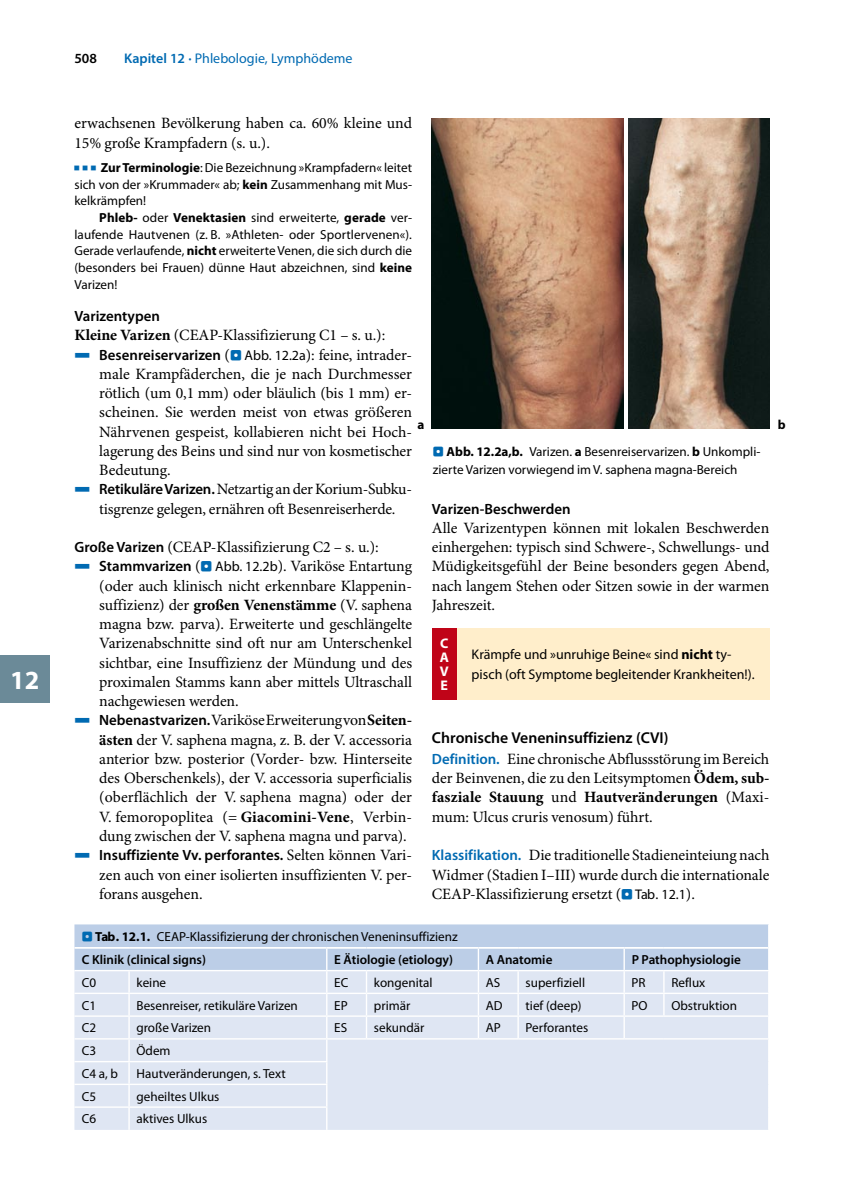
<style>
.page{position:relative;width:844px;height:1201px;background:#fff}
.page>*{position:absolute;margin:0;border:0;box-sizing:border-box;transform-origin:0 0}
.t1{font:700 26.25px "Myriad Pro";color:#fff}
.t2{font:15.75px/19.2px "Minion Pro";letter-spacing:-.005em;color:#000;text-align:justify}
.t3{font:600 15.75px "Myriad Pro";color:#000}
.t4{font:600 14.88px "Myriad Pro";color:#000}
.t5{font:14px/19.2px "Myriad Pro";color:#000}
.t6{font:14px "Myriad Pro";color:#006ab2}
.t7{font:700 14px/14px "Myriad Pro";color:#fff;text-align:justify}
.t8{font:600 14px "Myriad Pro";color:#000}
.t9{font:13.12px/16.6px "Myriad Pro";color:#000;text-align:justify}
.t10{font:600 13.12px "Myriad Pro";color:#000}
.t11{font:700 13.12px "Myriad Pro";color:#000}
.s1{font-weight:600}
.s2{font-family:"Blik Buttons";color:#006ab2}
.s3{font-weight:700}
.s4{font-family:"Blik Buttons";font-weight:400;font-size:15.75px;color:#006ab2}
.s5{font-family:"Minion Pro";font-weight:400;font-size:15.75px}
.s6{font-family:"Blik Buttons";font-weight:400;font-size:14px;color:#006ab2}
.s7{font-weight:400;font-size:14px}
.s8{font-family:"Myriad Pro";font-weight:600;font-size:14.88px}
.s9{font-family:"Blik Buttons";font-size:14px;color:#006ab2}
.s10{font-family:"Myriad Pro";font-size:14px}
.s11{font-family:"Myriad Pro";font-weight:600;font-size:14.88px;color:#006ab2}
</style>
<div class="page">
<div style="left:0;top:655px;width:50px;height:47px;background:#6b8a98"></div>
<div style="left:432px;top:628px;width:24px;height:71px;background:#c00418"></div>
<div style="left:456px;top:628px;width:313px;height:71px;background:#ffeecb"></div>
<img style="left:432px;top:118px;width:191px;height:311px">
<img style="left:628px;top:118px;width:141px;height:311px">
<svg style="left:74px;top:924px;width:695px;height:205px;background:#d9e2f1"></svg>
<hr style="left:74px;top:947px;width:55px;height:1px;background:#fff">
<hr style="left:129px;top:947px;width:198px;height:1px;background:#fff">
<hr style="left:327px;top:947px;width:39px;height:1px;background:#fff">
<hr style="left:366px;top:947px;width:112px;height:1px;background:#fff">
<hr style="left:478px;top:947px;width:40px;height:1px;background:#fff">
<hr style="left:518px;top:947px;width:106px;height:1px;background:#fff">
<hr style="left:624px;top:947px;width:39px;height:1px;background:#fff">
<hr style="left:663px;top:947px;width:105px;height:1px;background:#fff">
<h1 class="t1" style="left:10px;top:665px;width:31px">12</h1>
<p class="t8" style="left:74px;top:50px;width:24px">508</p>
<p class="t6" style="left:124px;top:50px;width:230px"><span class="s1">Kapitel 12 ·</span> Phlebologie, Lymphödeme</p>
<p class="t2" style="left:74px;top:114px;width:339px">erwachsenen Bevölkerung haben ca. 60% kleine und<br>15% große Krampfadern (s. u.).</p>
<p class="t9" style="left:74px;top:160px;width:339px"><span class="s2">3</span><span class="s3">Zur Terminologie</span>: Die Bezeichnung »Krampfadern« leitet sich von der »Krummader« ab; <span class="s3">kein</span> Zusammenhang mit Mus&shy;kelkrämpfen!</p>
<p class="t9" style="left:74px;top:210px;width:339px;text-indent:25px"><span class="s3">Phleb-</span> oder <span class="s3">Venektasien</span> sind erweiterte, <span class="s3">gerade</span> ver&shy;laufende Hautvenen (z. B. »Athleten- oder Sportlervenen«).<br>Gerade verlaufende, <span class="s3">nicht</span> erweiterte Venen, die sich durch die (besonders bei Frauen) dünne Haut abzeichnen, sind <span class="s3">keine </span>Varizen!</p>
<p class="t4" style="left:74px;top:308px;width:87px">Varizentypen</p>
<p class="t2" style="left:74px;top:326px;width:312px"><span class="s3">Kleine Varizen</span> (CEAP-Klassifizierung C1 – s. u.):</p>
<p class="t4" style="left:74px;top:346px;width:339px"><span class="s4">4</span> Besenreiservarizen <span class="s5">(</span><span class="s6">.</span> <span class="s7">Abb. 12.2a</span><span class="s5">): feine, intrader-</span></p>
<p class="t2" style="left:99px;top:365px;width:314px">male Krampfäderchen, die je nach Durchmesser</p>
<p class="t2" style="left:99px;top:384px;width:314px">rötlich (um 0,1 mm) oder bläulich (bis 1 mm) er-</p>
<p class="t2" style="left:99px;top:403px;width:314px">scheinen. Sie werden meist von etwas größeren</p>
<p class="t2" style="left:99px;top:422px;width:314px">Nährvenen gespeist, kollabieren nicht bei Hoch-</p>
<p class="t2" style="left:99px;top:442px;width:314px">lagerung des Beins und sind nur von kosmetischer</p>
<p class="t2" style="left:99px;top:461px;width:73px">Bedeutung.</p>
<p class="t2" style="left:74px;top:480px;width:339px"><span class="s2">4</span> <span class="s8">RetikuläreVarizen.</span>Netzartig an der Korium-Subku-</p>
<p class="t2" style="left:99px;top:499px;width:297px">tisgrenze gelegen, ernähren oft Besenreiserherde.</p>
<p class="t2" style="left:74px;top:538px;width:305px"><span class="s8">Große Varizen</span> (CEAP-Klassifizierung C2 – s. u.):</p>
<p class="t2" style="left:74px;top:557px;width:339px"><span class="s2">4</span> <span class="s8">Stammvarizen</span> (<span class="s9">.</span> <span class="s10">Abb. 12.2b</span>). Variköse Entartung</p>
<p class="t2" style="left:99px;top:576px;width:314px">(oder auch klinisch nicht erkennbare Klappenin-</p>
<p class="t2" style="left:99px;top:596px;width:314px">suffizienz) der <span class="s3">großen Venenstämme</span> (V. saphena</p>
<p class="t2" style="left:99px;top:615px;width:314px">magna bzw. parva). Erweiterte und geschlängelte</p>
<p class="t2" style="left:99px;top:634px;width:314px">Varizenabschnitte sind oft nur am Unterschenkel</p>
<p class="t2" style="left:99px;top:653px;width:314px">sichtbar, eine Insuffizienz der Mündung und des</p>
<p class="t2" style="left:99px;top:673px;width:314px">proximalen Stamms kann aber mittels Ultraschall</p>
<p class="t2" style="left:99px;top:692px;width:141px">nachgewiesen werden.</p>
<p class="t2" style="left:74px;top:711px;width:339px"><span class="s2">4</span> <span class="s8">Nebenastvarizen.</span>Variköse Erweiterung von <span class="s3">Seiten-</span></p>
<p class="t2" style="left:99px;top:730px;width:314px"><span class="s3">ästen</span> der V. saphena magna, z. B. der V. accessoria</p>
<p class="t2" style="left:99px;top:750px;width:314px">anterior bzw. posterior (Vorder- bzw. Hinterseite</p>
<p class="t2" style="left:99px;top:769px;width:314px">des Oberschenkels), der V. accessoria superficialis</p>
<p class="t2" style="left:99px;top:788px;width:314px">(oberflächlich der V. saphena magna) oder der</p>
<p class="t2" style="left:99px;top:807px;width:314px">V. femoropoplitea (= <span class="s3">Giacomini-Vene</span>, Verbin-</p>
<p class="t2" style="left:99px;top:827px;width:309px">dung zwischen der V. saphena magna und parva).</p>
<p class="t4" style="left:74px;top:847px;width:339px"><span class="s4">4</span> Insuffiziente Vv. perforantes. <span class="s5">Selten können Vari-</span></p>
<p class="t2" style="left:99px;top:865px;width:314px">zen auch von einer isolierten insuffizienten V. per&shy;forans ausgehen.</p>
<p class="t11" style="left:417px;top:417px;width:8px">a</p>
<p class="t11" style="left:777px;top:417px;width:9px">b</p>
<p class="t9" style="left:433px;top:443px;width:329px;line-height:17.5px"><span class="s2">.</span> <span class="s3">Abb. 12.2a,b.</span> Varizen. <span class="s3">a</span> Besenreiservarizen. <span class="s3">b</span> Unkompli&shy;zierte Varizen vorwiegend im V. saphena magna-Bereich</p>
<p class="t4" style="left:432px;top:500px;width:140px">Varizen-Beschwerden</p>
<p class="t2" style="left:432px;top:519px;width:339px">Alle Varizentypen können mit lokalen Beschwerden einhergehen: typisch sind Schwere-, Schwellungs- und Müdigkeitsgefühl der Beine besonders gegen Abend, nach langem Stehen oder Sitzen sowie in der warmen Jahreszeit.</p>
<p class="t7" style="left:439px;top:636px;width:11px">C A V E</p>
<p class="t5" style="left:471px;top:645px;width:284px">Krämpfe und »unruhige Beine« sind <span class="s3">nicht</span> ty&shy;pisch (oft Symptome begleitender Krankheiten!).</p>
<p class="t3" style="left:432px;top:729px;width:238px">Chronische Veneninsuffizienz (CVI)</p>
<p class="t2" style="left:432px;top:750px;width:339px"><span class="s11">Definition.</span> Eine chronische Abflussstörung im Bereich der Beinvenen, die zu den Leitsymptomen <span class="s3">Ödem, sub&shy;fasziale Stauung</span> und <span class="s3">Hautveränderungen</span> (Maxi&shy;mum: Ulcus cruris venosum) führt.</p>
<p class="t2" style="left:432px;top:846px;width:339px"><span class="s11">Klassifikation.</span> Die traditionelle Stadieneinteiung nach Widmer (Stadien I–III) wurde durch die internationale CEAP-Klassifizierung ersetzt (<span class="s9">.</span> <span class="s10">Tab. 12.1</span>).</p>
<p class="t9" style="left:82px;top:925px;width:377px;line-height:22.8px"><span class="s2">.</span> <span class="s3">Tab. 12.1.</span> CEAP-Klassifizierung der chronischen Veneninsuffizienz<br><span class="s1">C Klinik (clinical signs)</span></p>
<p class="t10" style="left:334px;top:952px;width:120px">E Ätiologie (etiology)</p>
<p class="t10" style="left:485px;top:952px;width:68px">A Anatomie</p>
<p class="t10" style="left:631px;top:952px;width:111px">P Pathophysiologie</p>
<p class="t9" style="left:82px;top:974px;width:16px">C0</p>
<p class="t9" style="left:136px;top:974px;width:31px">keine</p>
<p class="t9" style="left:334px;top:974px;width:16px">EC</p>
<p class="t9" style="left:374px;top:974px;width:60px">kongenital</p>
<p class="t9" style="left:485px;top:974px;width:16px">AS</p>
<p class="t9" style="left:525px;top:974px;width:61px">superfiziell</p>
<p class="t9" style="left:631px;top:974px;width:16px">PR</p>
<p class="t9" style="left:671px;top:974px;width:35px">Reflux</p>
<p class="t9" style="left:82px;top:997px;width:16px">C1</p>
<p class="t9" style="left:136px;top:997px;width:163px">Besenreiser, retikuläre Varizen</p>
<p class="t9" style="left:334px;top:997px;width:15px">EP</p>
<p class="t9" style="left:374px;top:997px;width:38px">primär</p>
<p class="t9" style="left:485px;top:997px;width:18px">AD</p>
<p class="t9" style="left:525px;top:997px;width:57px">tief (deep)</p>
<p class="t9" style="left:631px;top:997px;width:18px">PO</p>
<p class="t9" style="left:671px;top:997px;width:67px">Obstruktion</p>
<p class="t9" style="left:82px;top:1020px;width:16px">C2</p>
<p class="t9" style="left:136px;top:1020px;width:76px">große Varizen</p>
<p class="t9" style="left:334px;top:1020px;width:14px">ES</p>
<p class="t9" style="left:374px;top:1020px;width:52px">sekundär</p>
<p class="t9" style="left:485px;top:1020px;width:17px">AP</p>
<p class="t9" style="left:525px;top:1020px;width:64px">Perforantes</p>
<p class="t9" style="left:82px;top:1042px;width:16px">C3</p>
<p class="t9" style="left:136px;top:1042px;width:36px">Ödem</p>
<p class="t9" style="left:82px;top:1065px;width:38px">C4 a, b</p>
<p class="t9" style="left:136px;top:1065px;width:151px">Hautveränderungen, s. Text</p>
<p class="t9" style="left:82px;top:1088px;width:16px">C5</p>
<p class="t9" style="left:136px;top:1088px;width:84px">geheiltes Ulkus</p>
<p class="t9" style="left:82px;top:1110px;width:16px">C6</p>
<p class="t9" style="left:136px;top:1110px;width:72px">aktives Ulkus</p>
</div>
